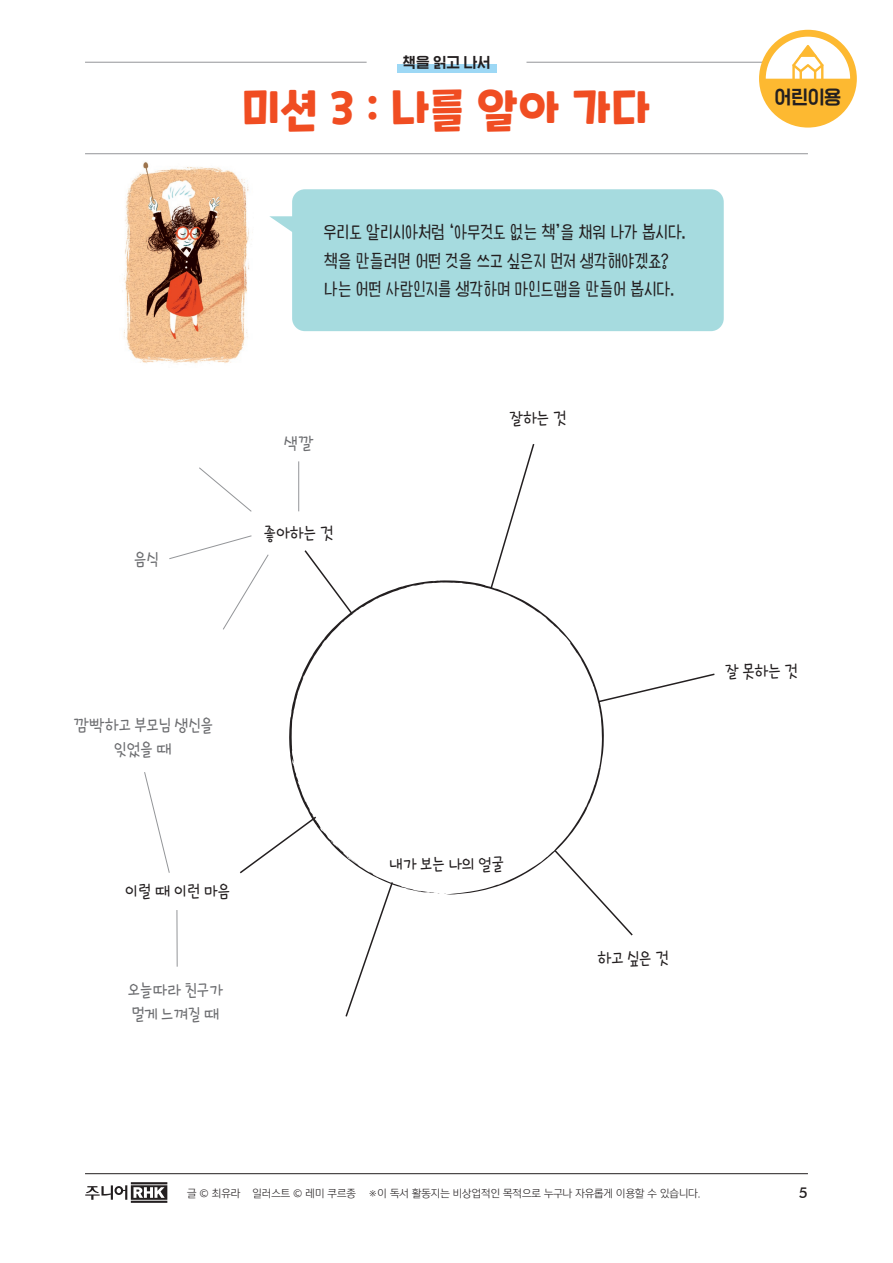
<style>
.page{position:relative;width:893px;height:1263px;background:#fff}
.page>*{position:absolute;margin:0;border:0;box-sizing:border-box;transform-origin:0 0}
.t1{font:700 45px "Cookie Run OTF";color:#f04d22;scale:.95 1}
.t2{font:19.5px "HGG Gothicssi P80 g";color:#231f20}
.t3{font:18px "Blackboarderaser";letter-spacing:-.01em;color:#231f20}
.t4{font:18px "SD Childfundkorea";color:#231f20}
.t5{font:18px "SD Childfundkorea";color:#6c6d70}
.t6{font:15px "HGG Gothicssi P80 g";color:#231f20}
.t7{font:500 15px "Futura BT";color:#231f20}
.t8{font:10.5px "Yoon Gothic Pro 730";color:#231f20}
</style>
<div class="page">
<svg style="left:85px;top:1182px;width:82px;height:21px"></svg>
<hr style="left:85px;top:1173px;width:723px;height:1px;background:#231f20">
<img style="left:120px;top:154px;width:133px;height:210px">
<div style="left:397px;top:64px;width:99px;height:8px;background:#9dd8f5"></div>
<hr style="left:85px;top:153px;width:723px;height:1px;background:#939598">
<hr style="left:85px;top:62px;width:282px;height:1px;background:#939598">
<hr style="left:526px;top:62px;width:282px;height:1px;background:#939598">
<div style="left:292px;top:189px;width:432px;height:142px;background:#a6dbdf;border-radius:13px"></div>
<svg style="left:269px;top:216px;width:24px;height:18px"></svg>
<div style="left:759px;top:30px;width:98px;height:98px;background:#fdb931;border-radius:50%"></div>
<svg style="left:766px;top:37px;width:84px;height:42px"></svg>
<svg style="left:289px;top:580px;width:315px;height:314px"></svg>
<svg style="left:303px;top:550px;width:51px;height:65px"></svg>
<hr style="left:298px;top:461px;width:1px;height:50px;background:#939598">
<svg style="left:199px;top:467px;width:53px;height:45px"></svg>
<svg style="left:169px;top:535px;width:100px;height:95px"></svg>
<svg style="left:240px;top:815px;width:84px;height:60px"></svg>
<svg style="left:344px;top:867px;width:50px;height:150px"></svg>
<svg style="left:144px;top:772px;width:26px;height:101px"></svg>
<hr style="left:177px;top:910px;width:1px;height:57px;background:#939598">
<svg style="left:553px;top:848px;width:80px;height:88px"></svg>
<svg style="left:597px;top:672px;width:118px;height:31px"></svg>
<svg style="left:489px;top:444px;width:46px;height:146px"></svg>
<p class="t6" style="left:403px;top:54px;width:90px">책을 읽고 나서</p>
<p class="t1" style="left:242px;top:77px;width:432px">미션 3 : 나를 알아 가다</p>
<p class="t3" style="left:324px;top:223px;width:363px">우리도 알리시아처럼 ‘아무것도 없는 책’을 채워 나가 봅시다.</p>
<p class="t3" style="left:324px;top:251px;width:346px">책을 만들려면 어떤 것을 쓰고 싶은지 먼저 생각해야겠죠?</p>
<p class="t3" style="left:324px;top:280px;width:352px">나는 어떤 사람인지를 생각하며 마인드맵을 만들어 봅시다.</p>
<p class="t2" style="left:775px;top:87px;width:68px">어린이용</p>
<p class="t5" style="left:134px;top:550px;width:26px">음식</p>
<p class="t5" style="left:284px;top:433px;width:31px">색깔</p>
<p class="t4" style="left:264px;top:523px;width:71px">좋아하는 것</p>
<p class="t4" style="left:509px;top:409px;width:59px">잘하는 것</p>
<p class="t5" style="left:73px;top:716px;width:141px">깜빡하고 부모님 생신을</p>
<p class="t5" style="left:114px;top:740px;width:59px">잊었을 때</p>
<p class="t4" style="left:125px;top:881px;width:106px">이럴 때 이런 마음</p>
<p class="t5" style="left:128px;top:981px;width:97px">오늘따라 친구가</p>
<p class="t5" style="left:131px;top:1005px;width:90px">멀게 느껴질 때</p>
<p class="t4" style="left:389px;top:855px;width:117px">내가 보는 나의 얼굴</p>
<p class="t4" style="left:597px;top:948px;width:73px">하고 싶은 것</p>
<p class="t4" style="left:725px;top:661px;width:75px">잘 못하는 것</p>
<p class="t8" style="left:187px;top:1186px;width:515px">글 © 최유라 일러스트 © 레미 쿠르종 ※이 독서 활동지는 비상업적인 목적으로 누구나 자유롭게 이용할 수 있습니다.</p>
<p class="t7" style="left:799px;top:1184px;width:11px">5</p>
</div>
